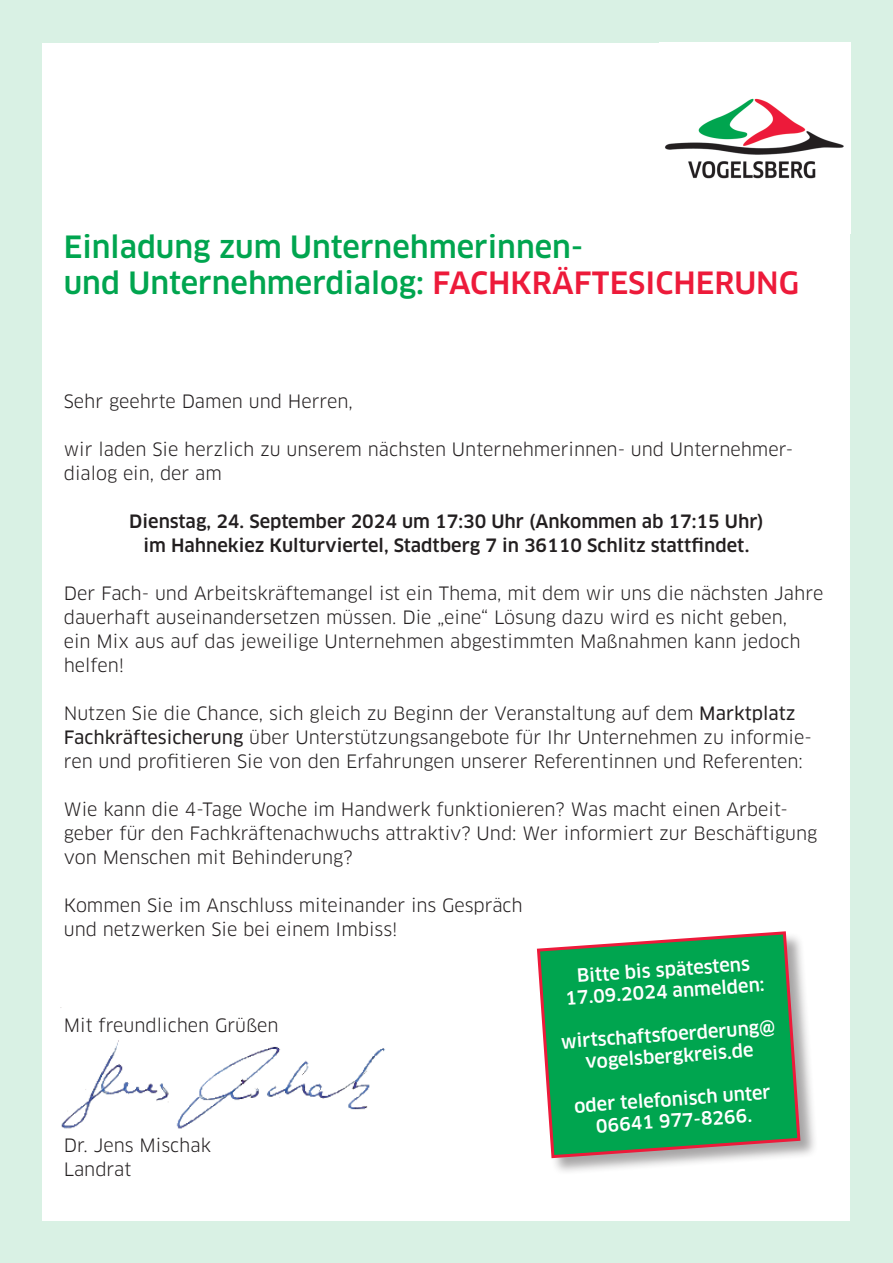
<style>
.page{position:relative;width:893px;height:1263px;background:#d9f1e4}
.page>*{position:absolute;margin:0;border:0;box-sizing:border-box;transform-origin:0 0}
.t1{font:500 30px/36px "Clan Pro";color:#00a54f}
.t2{font:18px/24px "Clan Pro";color:#231f20}
.t3{font:500 18px/24px "Clan Pro";color:#231f20;text-align:center}
.t4{font:500 18px/21.6px "Clan Pro";color:#fff;text-align:center}
.s1{color:#ed1a3a}
.s2{font-family:"Clan Pro News"}
</style>
<div class="page">
<div style="left:43px;top:43px;width:807px;height:1177px;background:#fff"></div>
<img style="left:665px;top:98px;width:179px;height:81px">
<div style="left:537px;top:932px;width:281px;height:244px;background:#231f20;opacity:.4"></div>
<svg style="left:536px;top:931px;width:266px;height:229px;background:#29a662"></svg>
<img style="left:42px;top:1008px;width:343px;height:172px">
<h1 class="t1" style="left:64px;top:229px;width:737px">Einladung zum Unternehmerinnen-<br>und Unternehmerdialog: <span class="s1">FACHKRÄFTESICHERUNG</span></h1>
<p class="t2" style="left:64px;top:389px;width:291px">Sehr geehrte Damen und Herren,</p>
<p class="t2" style="left:64px;top:437px;width:731px">wir laden Sie herzlich zu unserem nächsten Unternehmerinnen- und Unternehmer&shy;dialog ein, der am</p>
<p class="t3" style="left:129px;top:509px;width:636px">Dienstag, 24. September 2024 um 17:30 Uhr (Ankommen ab 17:15 Uhr) im Hahnekiez Kulturviertel, Stadtberg 7 in 36110 Schlitz stattfindet.</p>
<p class="t2" style="left:64px;top:581px;width:761px">Der Fach- und Arbeitskräftemangel ist ein Thema, mit dem wir uns die nächsten Jahre dauerhaft auseinandersetzen müssen. Die „eine“ Lösung dazu wird es nicht geben,<br>ein Mix aus auf das jeweilige Unternehmen abgestimmten Maßnahmen kann jedoch helfen!</p>
<p class="t2" style="left:64px;top:701px;width:749px">Nutzen Sie die Chance, sich gleich zu Beginn der Veranstaltung auf dem <span class="s2">Marktplatz<br>Fachkräftesicherung</span> über Unterstützungsangebote für Ihr Unternehmen zu informie&shy;ren und profitieren Sie von den Erfahrungen unserer Referentinnen und Referenten:</p>
<p class="t2" style="left:64px;top:797px;width:755px">Wie kann die 4-Tage Woche im Handwerk funktionieren? Was macht einen Arbeit&shy;geber für den Fachkräftenachwuchs attraktiv? Und: Wer informiert zur Beschäftigung von Menschen mit Behinderung?</p>
<p class="t2" style="left:64px;top:893px;width:460px">Kommen Sie im Anschluss miteinander ins Gespräch und netzwerken Sie bei einem Imbiss!</p>
<p class="t2" style="left:64px;top:1013px;width:216px">Mit freundlichen Grüßen</p>
<p class="t2" style="left:64px;top:1133px;width:149px">Dr. Jens Mischak<br>Landrat</p>
<p class="t4" style="left:563px;top:966px;width:201px;rotate:-4deg">Bitte bis spätestens<br>17.09.2024 anmelden:</p>
<p class="t4" style="left:560px;top:1031px;width:216px;rotate:-4deg">wirtschaftsfoerderung@ vogelsbergkreis.de</p>
<p class="t4" style="left:574px;top:1095px;width:198px;rotate:-4deg">oder telefonisch unter<br>06641 977-8266.</p>
</div>
